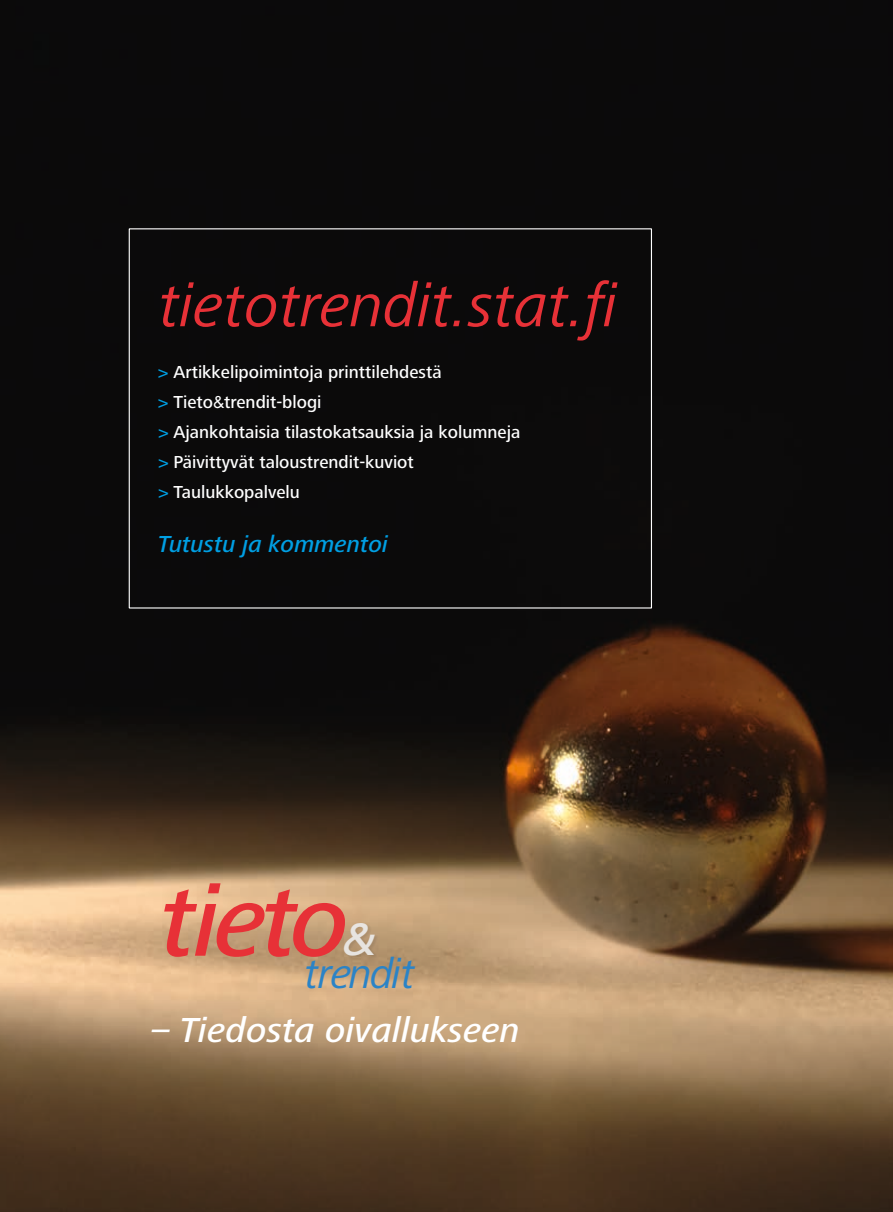
<style>
.page{position:relative;width:893px;height:1212px;background:#fff}
.page>*{position:absolute;margin:0;border:0;box-sizing:border-box;transform-origin:0 0}
.t1{font:italic 500 103.5px "Frutiger Next LT";letter-spacing:-.05em;color:#e73137}
.t2{font:italic 63px "Frutiger Next LT";letter-spacing:-.01em;color:#e73137}
.t3{font:italic 43.5px "Frutiger Next LT";letter-spacing:-.05em;color:#2b83c6}
.t4{font:italic 43.5px "Univers";color:#ededed}
.t5{font:italic 500 36px "Frutiger Next LT";color:#fff}
.t6{font:italic 500 24px "Frutiger Next LT";color:#009fe3}
.t7{font:500 18px/30.2px "Frutiger Next LT";color:#fff}
.s1{color:#009fe3}
.s2{font-family:"Futura";font-weight:400;font-size:15.75px}
</style>
<div class="page">
<img style="left:0;top:0;width:893px;height:1212px">
<div style="left:345px;top:922px;width:34px;height:37px;background:#1d1d1b;opacity:.12"></div>
<h2 class="t2" style="left:158px;top:271px;width:468px">tietotrendit.stat.fi</h2>
<p class="t7" style="left:158px;top:357px;width:364px"><span class="s1">&gt;</span> Artikkelipoimintoja printtilehdestä<br><span class="s1">&gt;</span> Tieto<span class="s2">&amp;</span>trendit-blogi<br><span class="s1">&gt;</span> Ajankohtaisia tilastokatsauksia ja kolumneja <span class="s1">&gt;</span> Päivittyvät taloustrendit-kuviot<br><span class="s1">&gt;</span> Taulukkopalvelu</p>
<h3 class="t6" style="left:158px;top:531px;width:231px">Tutustu ja kommentoi</h3>
<h1 class="t1" style="left:160px;top:864px;width:191px">tieto</h1>
<h3 class="t4" style="left:341px;top:914px;width:35px">&amp;</h3>
<h3 class="t3" style="left:304px;top:949px;width:113px">trendit</h3>
<h3 class="t5" style="left:152px;top:1010px;width:369px">– Tiedosta oivallukseen</h3>
</div>
